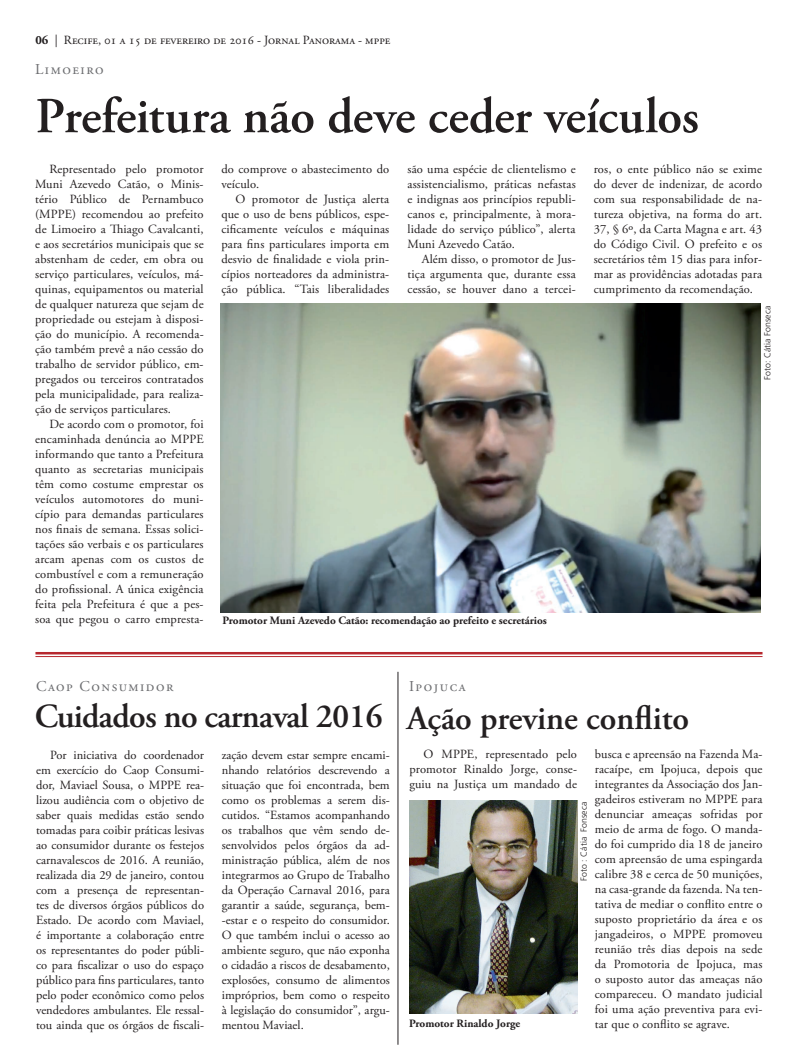
<style>
.page{position:relative;width:798px;height:1063px;background:#fff}
.page>*{position:absolute;margin:0;border:0;box-sizing:border-box;transform-origin:0 0}
.t1{font:600 50.38px "Adobe Garamond Pro";letter-spacing:-.01em;color:#231f20}
.t2{font:600 33.75px "Adobe Garamond Pro";letter-spacing:-.02em;color:#231f20}
.t3{font:600 33.75px "Adobe Garamond Pro";color:#231f20}
.t4{font:15px "Adobe Garamond Pro";letter-spacing:.1em;color:#6c6d70}
.t5{font:12.5px/15px "Adobe Garamond Pro";color:#231f20;text-align:justify}
.t6{font:700 11.25px "Adobe Garamond Pro";color:#231f20}
.t7{font:300 8.75px "Frutiger LT Pro";letter-spacing:.01em;color:#231f20}
.s1{font-weight:700}
</style>
<div class="page">
<img style="left:409px;top:801px;width:168px;height:212px">
<img style="left:221px;top:304px;width:539px;height:309px">
<hr style="left:397px;top:672px;width:1px;height:373px;background:#231f20">
<hr style="left:35px;top:652px;width:727px;height:2px;background:#b7282e">
<hr style="left:35px;top:656px;width:727px;height:1px;background:#b7282e">
<p class="t5" style="left:35px;top:33px;width:356px"><span class="s1">06</span> | Recife, 01 a 15 de fevereiro de 2016 - Jornal Panorama - mppe</p>
<p class="t4" style="left:35px;top:60px;width:70px">Limoeiro</p>
<h1 class="t1" style="left:35px;top:87px;width:664px">Prefeitura não deve ceder veículos</h1>
<p class="t5" style="left:35px;top:162px;width:170px;text-indent:14px">Representado pelo promotor Muni Azevedo Catão, o Minis&shy;tério Público de Pernambuco (MPPE) recomendou ao prefeito de Limoeiro a Thiago Cavalcanti, e aos secretários municipais que se abstenham de ceder, em obra ou serviço particulares, veículos, má&shy;quinas, equipamentos ou material de qualquer natureza que sejam de propriedade ou estejam à disposi&shy;ção do município. A recomenda&shy;ção também prevê a não cessão do trabalho de servidor público, em&shy;pregados ou terceiros contratados pela municipalidade, para realiza&shy;ção de serviços particulares.</p>
<p class="t5" style="left:35px;top:417px;width:170px;text-indent:14px">De acordo com o promotor, foi encaminhada denúncia ao MPPE informando que tanto a Prefeitura quanto as secretarias municipais têm como costume emprestar os veículos automotores do muni&shy;cípio para demandas particulares nos finais de semana. Essas solici&shy;tações são verbais e os particulares arcam apenas com os custos de combustível e com a remuneração do profissional. A única exigência feita pela Prefeitura é que a pes&shy;soa que pegou o carro empresta-</p>
<p class="t5" style="left:221px;top:162px;width:169px">do comprove o abastecimento do veículo.</p>
<p class="t5" style="left:221px;top:192px;width:169px;text-indent:14px">O promotor de Justiça alerta que o uso de bens públicos, espe&shy;cificamente veículos e máquinas para fins particulares importa em desvio de finalidade e viola prin&shy;cípios norteadores da administra&shy;ção pública. “Tais liberalidades</p>
<p class="t5" style="left:407px;top:162px;width:170px">são uma espécie de clientelismo e assistencialismo, práticas nefastas e indignas aos princípios republi&shy;canos e, principalmente, à mora&shy;lidade do serviço público”, alerta Muni Azevedo Catão.</p>
<p class="t5" style="left:407px;top:252px;width:170px;text-indent:14px">Além disso, o promotor de Jus&shy;tiça argumenta que, durante essa cessão, se houver dano a tercei-</p>
<p class="t6" style="left:222px;top:613px;width:326px">Promotor Muni Azevedo Catão: recomendação ao prefeito e secretários</p>
<p class="t5" style="left:593px;top:162px;width:170px">ros, o ente público não se exime do dever de indenizar, de acordo com sua responsabilidade de na&shy;tureza objetiva, na forma do art.<br>37, § 6º, da Carta Magna e art. 43 do Código Civil. O prefeito e os secretários têm 15 dias para infor&shy;mar as providências adotadas para cumprimento da recomendação.</p>
<p class="t7" style="left:762px;top:380px;width:76px;rotate:-90deg">Foto: Cátia Fonseca</p>
<p class="t4" style="left:36px;top:677px;width:139px">Caop Consumidor</p>
<p class="t4" style="left:409px;top:677px;width:58px">Ipojuca</p>
<h2 class="t2" style="left:35px;top:697px;width:349px">Cuidados no carnaval 2016</h2>
<p class="t5" style="left:36px;top:748px;width:169px;text-indent:14px">Por iniciativa do coordenador em exercício do Caop Consumi&shy;dor, Maviael Sousa, o MPPE rea&shy;lizou audiência com o objetivo de saber quais medidas estão sendo tomadas para coibir práticas lesivas ao consumidor durante os festejos carnavalescos de 2016. A reunião, realizada dia 29 de janeiro, contou com a presença de representan&shy;tes de diversos órgãos públicos do Estado. De acordo com Maviael, é importante a colaboração entre os representantes do poder públi&shy;co para fiscalizar o uso do espaço público para fins particulares, tanto pelo poder econômico como pelos vendedores ambulantes. Ele ressal&shy;tou ainda que os órgãos de fiscali-</p>
<p class="t5" style="left:222px;top:748px;width:169px">zação devem estar sempre encami&shy;nhando relatórios descrevendo a situação que foi encontrada, bem como os problemas a serem dis&shy;cutidos. “Estamos acompanhando os trabalhos que vêm sendo de&shy;senvolvidos pelos órgãos da ad&shy;ministração pública, além de nos integrarmos ao Grupo de Trabalho da Operação Carnaval 2016, para garantir a saúde, segurança, bem--estar e o respeito do consumidor.<br>O que também inclui o acesso ao ambiente seguro, que não exponha o cidadão a riscos de desabamento, explosões, consumo de alimentos impróprios, bem como o respeito à legislação do consumidor”, argu&shy;mentou Maviael.</p>
<h2 class="t3" style="left:406px;top:699px;width:284px">Ação previne conflito</h2>
<p class="t5" style="left:409px;top:747px;width:169px;text-indent:14px">O MPPE, representado pelo promotor Rinaldo Jorge, conse&shy;guiu na Justiça um mandado de</p>
<p class="t5" style="left:594px;top:747px;width:169px">busca e apreensão na Fazenda Ma&shy;racaípe, em Ipojuca, depois que integrantes da Associação dos Jan&shy;gadeiros estiveram no MPPE para denunciar ameaças sofridas por meio de arma de fogo. O manda&shy;do foi cumprido dia 18 de janeiro com apreensão de uma espingarda calibre 38 e cerca de 50 munições, na casa-grande da fazenda. Na ten&shy;tativa de mediar o conflito entre o suposto proprietário da área e os jangadeiros, o MPPE promoveu reunião três dias depois na sede da Promotoria de Ipojuca, mas o suposto autor das ameaças não compareceu. O mandato judicial foi uma ação preventiva para evi&shy;tar que o conflito se agrave.</p>
<p class="t7" style="left:578px;top:881px;width:81px;rotate:-90deg">Foto : Cátia Fonseca</p>
<p class="t6" style="left:409px;top:1016px;width:113px">Promotor Rinaldo Jorge</p>
</div>
